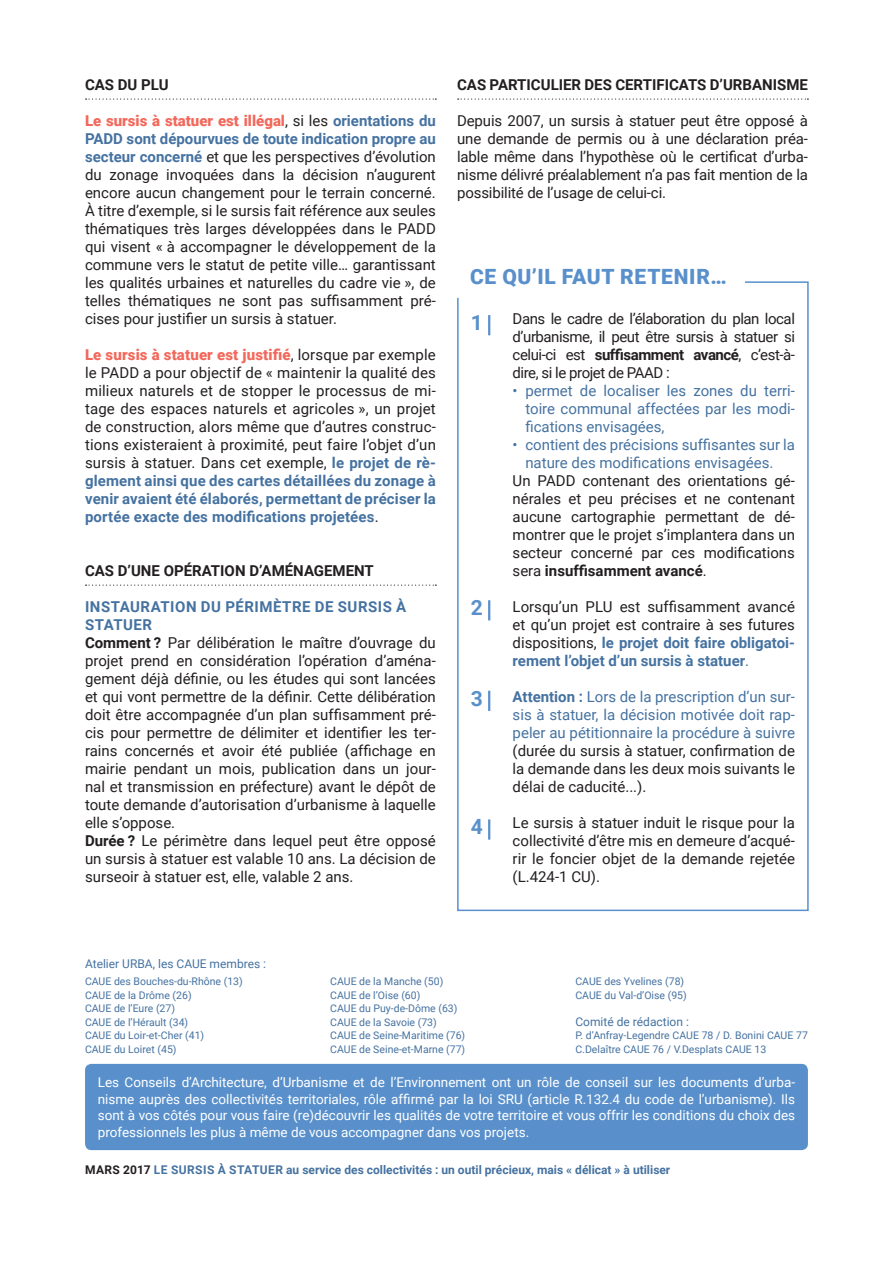
<style>
.page{position:relative;width:893px;height:1263px;background:#fff}
.page>*{position:absolute;margin:0;border:0;box-sizing:border-box;transform-origin:0 0}
.t1{font:900 21px "Roboto";letter-spacing:.035em;color:#5990cb}
.t2{font:700 21px "Roboto";color:#5990cb}
.t3{font:15px/18px "Roboto";color:#231f20;text-align:justify}
.t4{font:15px/18px "Roboto";color:#4572a1;text-align:justify}
.t5{font:700 15px "Roboto";color:#231f20}
.t6{font:700 15px "Roboto";color:#4572a1}
.t7{font:13.5px/16.5px "Roboto";color:#fff;text-align:justify}
.t8{font:700 12px "Roboto";color:#4572a1}
.t9{font:12px "Roboto";color:#4572a1}
.t10{font:700 12px "Roboto";color:#231f20}
.t11{font:10.5px/13.5px "Roboto";color:#4572a1}
.s1{font-weight:900;color:#f2695c}
.s2{font-weight:700;color:#4572a1}
.s3{font-weight:700}
.s4{color:#4572a1}
.s5{color:#231f20}
</style>
<div class="page">
<svg style="left:86px;top:99px;width:350px;height:1px"></svg>
<svg style="left:86px;top:585px;width:350px;height:1px"></svg>
<svg style="left:458px;top:99px;width:350px;height:1px"></svg>
<svg style="left:457px;top:281px;width:352px;height:631px"></svg>
<hr style="left:488px;top:315px;width:2px;height:20px;background:#5990cb">
<hr style="left:488px;top:600px;width:2px;height:20px;background:#5990cb">
<hr style="left:488px;top:691px;width:2px;height:20px;background:#5990cb">
<hr style="left:488px;top:819px;width:2px;height:21px;background:#5990cb">
<div style="left:85px;top:1064px;width:723px;height:86px;background:#5990cb;border-radius:6px"></div>
<p class="t5" style="left:85px;top:74px;width:85px">CAS DU PLU</p>
<p class="t3" style="left:85px;top:111px;width:352px"><span class="s1">Le sursis à statuer est illégal</span>, si les <span class="s2">orientations du PADD sont dépourvues de toute indication propre au secteur concerné</span> et que les perspectives d’évolution du zonage invoquées dans la décision n’augurent encore aucun changement pour le terrain concerné.<br>À titre d’exemple, si le sursis fait référence aux seules thématiques très larges développées dans le PADD qui visent « à accompagner le développement de la commune vers le statut de petite ville… garantissant les qualités urbaines et naturelles du cadre vie », de telles thématiques ne sont pas suffisamment pré&shy;cises pour justifier un sursis à statuer.</p>
<p class="t3" style="left:85px;top:345px;width:352px"><span class="s1">Le sursis à statuer est justifié</span>, lorsque par exemple le PADD a pour objectif de « maintenir la qualité des milieux naturels et de stopper le processus de mi&shy;tage des espaces naturels et agricoles », un projet de construction, alors même que d’autres construc&shy;tions existeraient à proximité, peut faire l’objet d’un sursis à statuer. Dans cet exemple, <span class="s2">le projet de rè&shy;glement ainsi que des cartes détaillées du zonage à venir avaient été élaborés, permettant de préciser la portée exacte des modifications projetées</span>.</p>
<p class="t5" style="left:85px;top:560px;width:290px">CAS D’UNE OPÉRATION D’AMÉNAGEMENT</p>
<p class="t6" style="left:85px;top:596px;width:16px">Instauration</p>
<p class="t6" style="left:201px;top:596px;width:35px">du périm</p>
<p class="t6" style="left:273px;top:596px;width:20px">ètre</p>
<p class="t6" style="left:315px;top:596px;width:33px">de sursis</p>
<p class="t6" style="left:396px;top:596px;width:12px">à</p>
<p class="t3" style="left:85px;top:615px;width:352px;text-align:left"><span class="s2">statuer<br></span><span class="s3">Comment ?</span> Par délibération le maître d’ouvrage du projet prend en considération l’opération d’aména&shy;gement déjà définie, ou les études qui sont lancées et qui vont permettre de la définir. Cette délibération doit être accompagnée d’un plan suffisamment pré&shy;cis pour permettre de délimiter et identifier les ter&shy;rains concernés et avoir été publiée (affichage en mairie pendant un mois, publication dans un jour&shy;nal et transmission en préfecture) avant le dépôt de toute demande d’autorisation d’urbanisme à laquelle elle s’oppose.<br><span class="s3">Durée ?</span> Le périmètre dans lequel peut être opposé un sursis à statuer est valable 10 ans. La décision de surseoir à statuer est, elle, valable 2 ans.</p>
<p class="t5" style="left:457px;top:74px;width:352px">CAS PARTICULIER DES CERTIFICATS D’URBANISME</p>
<p class="t3" style="left:457px;top:111px;width:352px">Depuis 2007, un sursis à statuer peut être opposé à une demande de permis ou à une déclaration préa&shy;lable même dans l’hypothèse où le certificat d’urba&shy;nisme délivré préalablement n’a pas fait mention de la possibilité de l’usage de celui-ci.</p>
<h1 class="t1" style="left:470px;top:261px;width:258px">CE QU’IL FAUT RETENIR…</h1>
<p class="t3" style="left:513px;top:309px;width:284px">Dans le cadre de l’élaboration du plan local d’urbanisme, il peut être sursis à statuer si celui-ci est <span class="s3">suffisamment avancé</span>, c’est-à&shy;dire, si le projet de PAAD :</p>
<p class="t4" style="left:525px;top:381px;width:271px;text-indent:-13px">• permet de localiser les zones du terri&shy;toire communal affectées par les modi&shy;fications envisagées,</p>
<p class="t4" style="left:513px;top:435px;width:284px;text-align:center">• contient des précisions suffisantes sur la nature des modifications envisagées.</p>
<p class="t3" style="left:513px;top:471px;width:284px">Un PADD contenant des orientations gé&shy;nérales et peu précises et ne contenant aucune cartographie permettant de dé&shy;montrer que le projet s’implantera dans un secteur concerné par ces modifications sera <span class="s3">insuffisamment avancé</span>.</p>
<p class="t3" style="left:513px;top:597px;width:284px">Lorsqu’un PLU est suffisamment avancé et qu’un projet est contraire à ses futures dispositions, <span class="s2">le projet doit faire obligatoi&shy;rement l’objet d’un sursis à statuer</span><span class="s4">.</span></p>
<p class="t4" style="left:513px;top:687px;width:284px"><span class="s3">Attention :</span> Lors de la prescription d’un sur&shy;sis à statuer, la décision motivée doit rap&shy;peler au pétitionnaire la procédure à suivre</p>
<p class="t3" style="left:513px;top:741px;width:284px">(durée du sursis à statuer, confirmation de la demande dans les deux mois suivants le délai de caducité...).</p>
<p class="t3" style="left:513px;top:813px;width:284px">Le sursis à statuer induit le risque pour la collectivité d’être mis en demeure d’acqué&shy;rir le foncier objet de la demande rejetée (L.424-1 CU).</p>
<h1 class="t2" style="left:471px;top:308px;width:14px">1</h1>
<h1 class="t2" style="left:471px;top:593px;width:14px">2</h1>
<h1 class="t2" style="left:471px;top:683px;width:14px">3</h1>
<h1 class="t2" style="left:471px;top:812px;width:14px">4</h1>
<p class="t9" style="left:85px;top:955px;width:183px">Atelier URBA, les CAUE membres :</p>
<p class="t11" style="left:85px;top:974px;width:159px">CAUE des Bouches-du-Rhône (13)<br>CAUE de la Drôme (26)<br>CAUE de l’Eure (27)<br>CAUE de l’Hérault (34)<br>CAUE du Loir-et-Cher (41)<br>CAUE du Loiret (45)</p>
<p class="t11" style="left:330px;top:974px;width:137px">CAUE de la Manche (50)<br>CAUE de l’Oise (60)<br>CAUE du Puy-de-Dôme (63)<br>CAUE de la Savoie (73)<br>CAUE de Seine-Maritime (76)<br>CAUE de Seine-et-Marne (77)</p>
<p class="t11" style="left:575px;top:974px;width:113px">CAUE des Yvelines (78)<br>CAUE du Val-d’Oise (95)</p>
<p class="t9" style="left:575px;top:1013px;width:115px">Comité de rédaction :</p>
<p class="t11" style="left:575px;top:1028px;width:234px">P. d’Anfray-Legendre CAUE 78 / D. Bonini CAUE 77<br>C.Delaître CAUE 76 / V.Desplats CAUE 13</p>
<p class="t7" style="left:98px;top:1074px;width:699px">Les Conseils d’Architecture, d’Urbanisme et de l’Environnement ont un rôle de conseil sur les documents d’urba&shy;nisme auprès des collectivités territoriales, rôle affirmé par la loi SRU (article R.132.4 du code de l’urbanisme). Ils sont à vos côtés pour vous faire (re)découvrir les qualités de votre territoire et vous offrir les conditions du choix des professionnels les plus à même de vous accompagner dans vos projets.</p>
<p class="t10" style="left:85px;top:1162px;width:20px">Mars</p>
<p class="t8" style="left:123px;top:1162px;width:549px"><span class="s5">2017</span> LE SURSIS à STATUER au service des collectivités : un outil précieux, mais « délicat » à utiliser</p>
</div>
